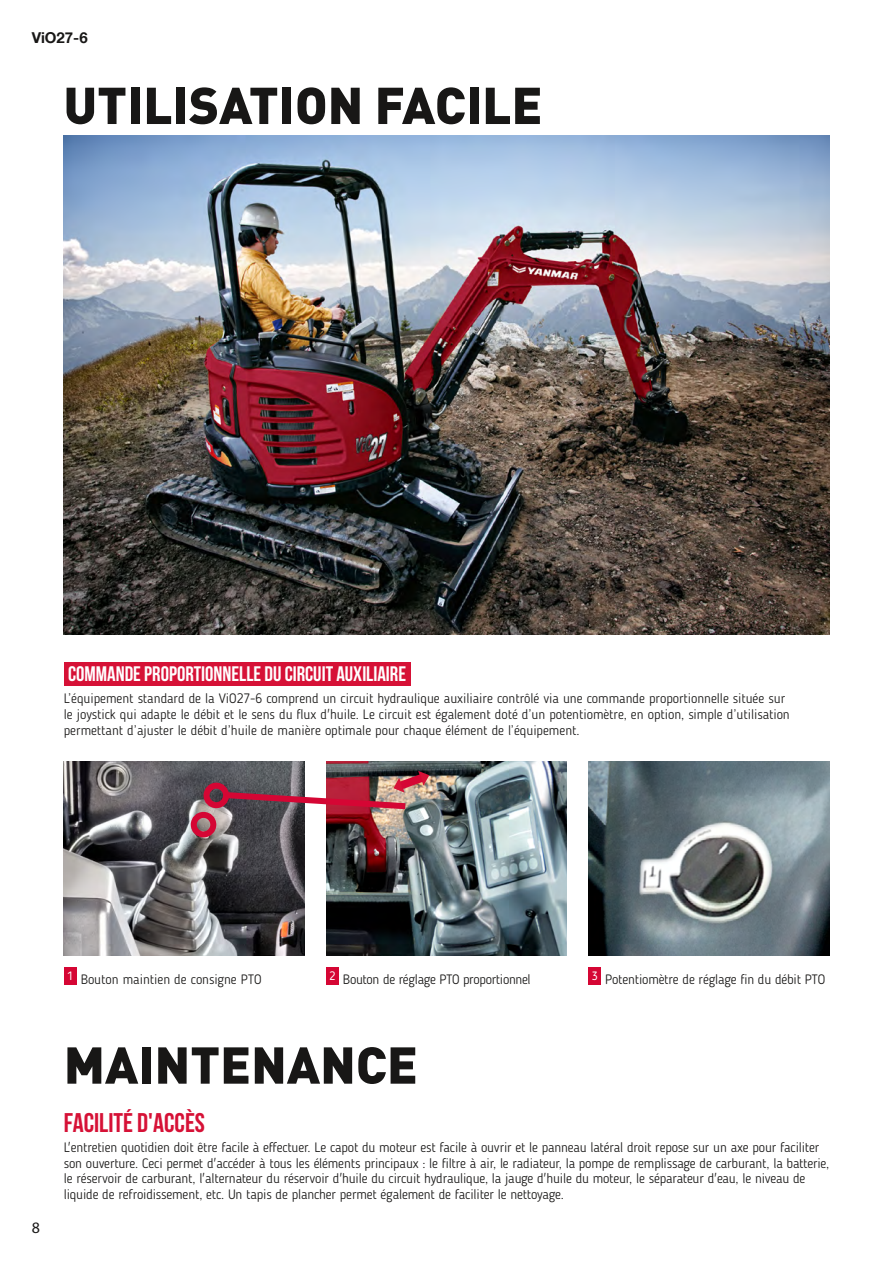
<style>
.page{position:relative;width:893px;height:1263px;background:#fff}
.page>*{position:absolute;margin:0;border:0;box-sizing:border-box;transform-origin:0 0}
.t1{font:900 51px "DINOT";color:#181716}
.t2{font:700 27px "Bebas Neue";color:#d61136}
.t3{font:700 21px "Bebas Neue";color:#fff}
.t4{font:15.9px "Myriad Pro";color:#181716}
.t5{font:700 15px "Helvetica Neue LT Com";color:#181716}
.t6{font:300 13.5px/15.8px "Blogger Sans";letter-spacing:-.01em;color:#181716}
</style>
<div class="page">
<img style="left:588px;top:761px;width:241px;height:195px">
<div style="left:64px;top:967px;width:13px;height:17px;background:#d50634"></div>
<div style="left:326px;top:967px;width:13px;height:17px;background:#d50634"></div>
<div style="left:588px;top:967px;width:13px;height:17px;background:#d50634"></div>
<img style="left:64px;top:135px;width:765px;height:500px">
<div style="left:64px;top:662px;width:346px;height:23px;background:#d61136"></div>
<img style="left:64px;top:761px;width:241px;height:195px">
<img style="left:326px;top:761px;width:241px;height:195px">
<div style="left:191px;top:812px;width:25px;height:25px;border:6px solid #d50634;border-radius:50%"></div>
<div style="left:204px;top:783px;width:25px;height:25px;border:6px solid #d50634;border-radius:50%"></div>
<img style="left:217px;top:771px;width:216px;height:41px">
<p class="t5" style="left:32px;top:28px;width:57px">ViO27-6</p>
<h1 class="t1" style="left:63px;top:71px;width:480px">UTILISATION FACILE</h1>
<h3 class="t3" style="left:68px;top:662px;width:340px">COMMANDE PROPORTIONNELLE DU CIRCUIT AUXILIAIRE</h3>
<p class="t6" style="left:64px;top:691px;width:727px">L’équipement standard de la ViO27-6 comprend un circuit hydraulique auxiliaire contrôlé via une commande proportionnelle située sur le joystick qui adapte le débit et le sens du flux d'huile. Le circuit est également doté d’un potentiomètre, en option, simple d’utilisation permettant d’ajuster le débit d’huile de manière optimale pour chaque élément de l’équipement.</p>
<p class="t6" style="left:67px;top:971px;width:196px"><sup>1</sup> Bouton maintien de consigne PTO</p>
<p class="t6" style="left:329px;top:971px;width:203px"><sup>2</sup> Bouton de réglage PTO proportionnel</p>
<p class="t6" style="left:592px;top:971px;width:235px"><sup>3</sup> Potentiomètre de réglage fin du débit PTO</p>
<p class="t4" style="left:32px;top:1218px;width:10px">8</p>
<h1 class="t1" style="left:64px;top:1031px;width:356px">MAINTENANCE</h1>
<h2 class="t2" style="left:64px;top:1108px;width:143px">FACILITÉ D'ACCÈS</h2>
<p class="t6" style="left:64px;top:1139px;width:767px">L'entretien quotidien doit être facile à effectuer. Le capot du moteur est facile à ouvrir et le panneau latéral droit repose sur un axe pour faciliter son ouverture. Ceci permet d'accéder à tous les éléments principaux : le filtre à air, le radiateur, la pompe de remplissage de carburant, la batterie, le réservoir de carburant, l'alternateur du réservoir d'huile du circuit hydraulique, la jauge d'huile du moteur, le séparateur d'eau, le niveau de liquide de refroidissement, etc. Un tapis de plancher permet également de faciliter le nettoyage.</p>
</div>
